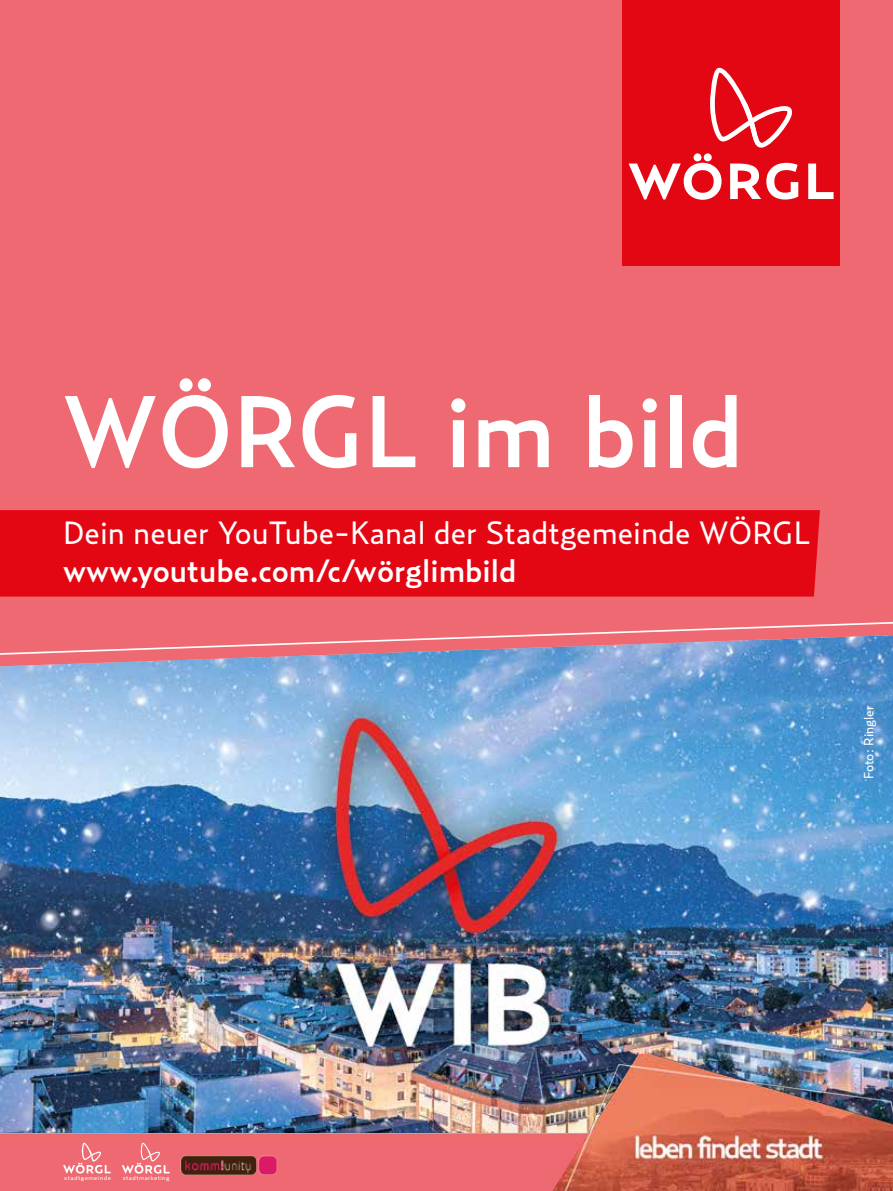
<style>
.page{position:relative;width:893px;height:1191px;background:#fff}
.page>*{position:absolute;margin:0;border:0;box-sizing:border-box;transform-origin:0 0}
.t1{font:500 100.8px "Relay";color:#fff}
.t2{font:31.95px "Relay";color:#fff}
.t3{font:500 31.95px "Relay";color:#fff}
.t4{font:13.5px "Relay";color:#fff}
.t5{font:5.85px "Relay Wide";letter-spacing:.06em;color:#fff}
</style>
<div class="page">
<img style="left:0;top:667px;width:893px;height:388px">
<div style="left:0;top:0;width:893px;height:667px;background:#ee6971"></div>
<div style="left:0;top:510px;width:820px;height:86px;background:#e30613"></div>
<img style="left:0;top:1055px;width:893px;height:136px">
<div style="left:622px;top:0;width:218px;height:265px;background:#e30613"></div>
<svg style="left:629px;top:68px;width:169px;height:132px"></svg>
<svg style="left:808px;top:163px;width:26px;height:36px"></svg>
<svg style="left:0;top:620px;width:893px;height:36px;background:#d57a8a"></svg>
<svg style="left:63px;top:1142px;width:48px;height:31px"></svg>
<svg style="left:122px;top:1142px;width:48px;height:31px"></svg>
<img style="left:180px;top:1152px;width:100px;height:25px">
<h1 class="t1" style="left:63px;top:370px;width:682px">WÖRGL im bild</h1>
<p class="t2" style="left:63px;top:513px;width:749px">Dein neuer YouTube-Kanal der Stadtgemeinde WÖRGL</p>
<p class="t3" style="left:63px;top:551px;width:455px">www.youtube.com/c/wörglimbild</p>
<p class="t4" style="left:860px;top:779px;width:75px;rotate:-90deg">Foto: Ringler</p>
<p class="t5" style="left:64px;top:1174px;width:48px">stadtgemeinde</p>
<p class="t5" style="left:123px;top:1174px;width:48px">stadtmarketing</p>
</div>
